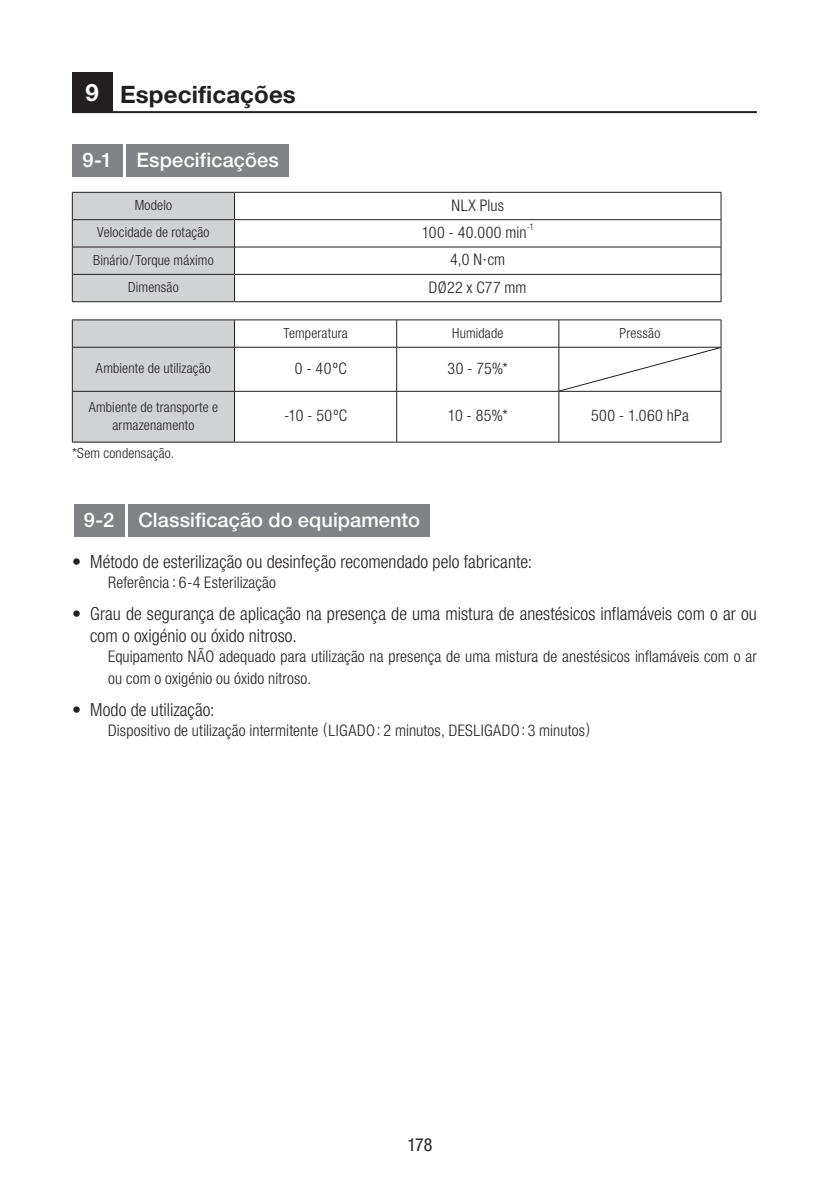
<style>
.page{position:relative;width:840px;height:1191px;background:#fff}
.page>*{position:absolute;margin:0;border:0;box-sizing:border-box;transform-origin:0 0}
.t1{font:700 24px "Helvetica Neue LT Pro";letter-spacing:.005em;color:#231f20}
.t2{font:500 20px "Helvetica Neue LT Pro";letter-spacing:.005em;color:#fff}
.t3{font:300 condensed 18px/22px "Helvetica Neue LT Pro";letter-spacing:.005em;color:#231f20}
.t4{font:condensed 18px "Helvetica Neue LT Pro";color:#231f20}
.t5{font:300 condensed 16px/22px "Helvetica Neue LT Pro";letter-spacing:.01em;color:#231f20}
.t6{font:300 condensed 16px "Helvetica Neue LT Pro";letter-spacing:.03em;color:#231f20}
.t7{font:300 condensed 14px/18px "Helvetica Neue LT Pro";letter-spacing:.01em;color:#231f20;text-align:center}
.t8{font:300 condensed 9.4px "Helvetica Neue LT Pro";color:#231f20}
.s1{color:#fff}
</style>
<div class="page">
<hr style="left:72px;top:111px;width:684px;height:2px;background:#231f20">
<div style="left:72px;top:72px;width:40px;height:40px;background:#231f20"></div>
<div style="left:72px;top:144px;width:50px;height:32px;background:#808285"></div>
<div style="left:126px;top:144px;width:163px;height:32px;background:#808285"></div>
<div style="left:74px;top:504px;width:50px;height:32px;background:#808285"></div>
<div style="left:128px;top:504px;width:302px;height:32px;background:#808285"></div>
<hr style="left:234px;top:192px;width:486px;height:1px;background:#231f20">
<hr style="left:234px;top:219px;width:486px;height:1px;background:#231f20">
<hr style="left:234px;top:247px;width:486px;height:1px;background:#231f20">
<hr style="left:234px;top:274px;width:486px;height:1px;background:#231f20">
<svg style="left:72px;top:192px;width:163px;height:109px;background:#c9c9cb"></svg>
<svg style="left:720px;top:193px;width:1px;height:108px"></svg>
<hr style="left:72px;top:301px;width:162px;height:1px;background:#231f20">
<hr style="left:234px;top:301px;width:486px;height:1px;background:#231f20">
<hr style="left:72px;top:319px;width:162px;height:1px;background:#231f20">
<hr style="left:234px;top:319px;width:162px;height:1px;background:#231f20">
<div style="left:72px;top:320px;width:163px;height:122px;background:#d1d2d4"></div>
<hr style="left:396px;top:319px;width:162px;height:1px;background:#231f20">
<svg style="left:396px;top:320px;width:1px;height:27px"></svg>
<hr style="left:558px;top:319px;width:162px;height:1px;background:#231f20">
<hr style="left:72px;top:347px;width:162px;height:1px;background:#231f20">
<hr style="left:72px;top:347px;width:1px;height:44px;background:#231f20">
<hr style="left:234px;top:347px;width:162px;height:1px;background:#231f20">
<hr style="left:234px;top:347px;width:1px;height:44px;background:#231f20">
<hr style="left:396px;top:347px;width:162px;height:1px;background:#231f20">
<hr style="left:396px;top:347px;width:1px;height:44px;background:#231f20">
<hr style="left:72px;top:391px;width:162px;height:1px;background:#231f20">
<hr style="left:72px;top:391px;width:1px;height:51px;background:#231f20">
<hr style="left:234px;top:391px;width:162px;height:1px;background:#231f20">
<hr style="left:234px;top:391px;width:1px;height:51px;background:#231f20">
<hr style="left:396px;top:391px;width:162px;height:1px;background:#231f20">
<hr style="left:396px;top:391px;width:1px;height:51px;background:#231f20">
<hr style="left:558px;top:391px;width:162px;height:1px;background:#231f20">
<hr style="left:558px;top:391px;width:1px;height:51px;background:#231f20">
<hr style="left:720px;top:391px;width:1px;height:51px;background:#231f20">
<hr style="left:72px;top:442px;width:162px;height:1px;background:#231f20">
<hr style="left:234px;top:442px;width:162px;height:1px;background:#231f20">
<hr style="left:396px;top:442px;width:162px;height:1px;background:#231f20">
<hr style="left:558px;top:442px;width:162px;height:1px;background:#231f20">
<svg style="left:558px;top:320px;width:163px;height:71px"></svg>
<h1 class="t1" style="left:85px;top:79px;width:212px"><span class="s1">9</span> Especificações</h1>
<p class="t2" style="left:82px;top:148px;width:198px">9-1 Especificações</p>
<p class="t7" style="left:135px;top:196px;width:39px">Modelo</p>
<p class="t5" style="left:451px;top:194px;width:54px">NLX Plus</p>
<p class="t7" style="left:97px;top:223px;width:114px">Velocidade de rotação</p>
<p class="t6" style="left:421px;top:223px;width:106px">100 - 40.000 min</p>
<p class="t8" style="left:526px;top:221px;width:9px">-1</p>
<p class="t7" style="left:93px;top:251px;width:122px">Binário/ Torque máximo</p>
<p class="t5" style="left:450px;top:248px;width:56px">4,0 N·cm</p>
<p class="t7" style="left:128px;top:278px;width:52px">Dimensão</p>
<p class="t5" style="left:428px;top:276px;width:99px">DØ22 x C77 mm</p>
<p class="t7" style="left:283px;top:323px;width:66px">Temperatura</p>
<p class="t7" style="left:452px;top:323px;width:53px">Humidade</p>
<p class="t7" style="left:619px;top:323px;width:42px">Pressão</p>
<p class="t7" style="left:96px;top:359px;width:116px">Ambiente de utilização</p>
<p class="t5" style="left:294px;top:357px;width:53px">0 - 40ºC</p>
<p class="t5" style="left:447px;top:357px;width:62px">30 - 75%*</p>
<p class="t7" style="left:89px;top:398px;width:131px">Ambiente de transporte e armazenamento</p>
<p class="t5" style="left:284px;top:404px;width:65px">-10 - 50ºC</p>
<p class="t5" style="left:447px;top:404px;width:61px">10 - 85%*</p>
<p class="t5" style="left:590px;top:404px;width:99px">500 - 1.060 hPa</p>
<p class="t7" style="left:72px;top:444px;width:104px">*Sem condensação.</p>
<p class="t2" style="left:84px;top:508px;width:337px">9-2 Classificação do equipamento</p>
<p class="t3" style="left:72px;top:550px;width:461px">• Método de esterilização ou desinfeção recomendado pelo fabricante:</p>
<p class="t5" style="left:108px;top:571px;width:169px">Referência : 6-4 Esterilização</p>
<p class="t3" style="left:90px;top:602px;width:667px;text-indent:-18px">• Grau de segurança de aplicação na presença de uma mistura de anestésicos inflamáveis com o ar ou com o oxigénio ou óxido nitroso.</p>
<p class="t5" style="left:108px;top:645px;width:649px">Equipamento NÃO adequado para utilização na presença de uma mistura de anestésicos inflamáveis com o ar ou com o oxigénio ou óxido nitroso.</p>
<p class="t3" style="left:72px;top:698px;width:144px">• Modo de utilização:</p>
<p class="t5" style="left:108px;top:719px;width:483px">Dispositivo de utilização intermitente ( LIGADO : 2 minutos, DESLIGADO : 3 minutos)</p>
<p class="t4" style="left:407px;top:1134px;width:27px">178</p>
</div>
